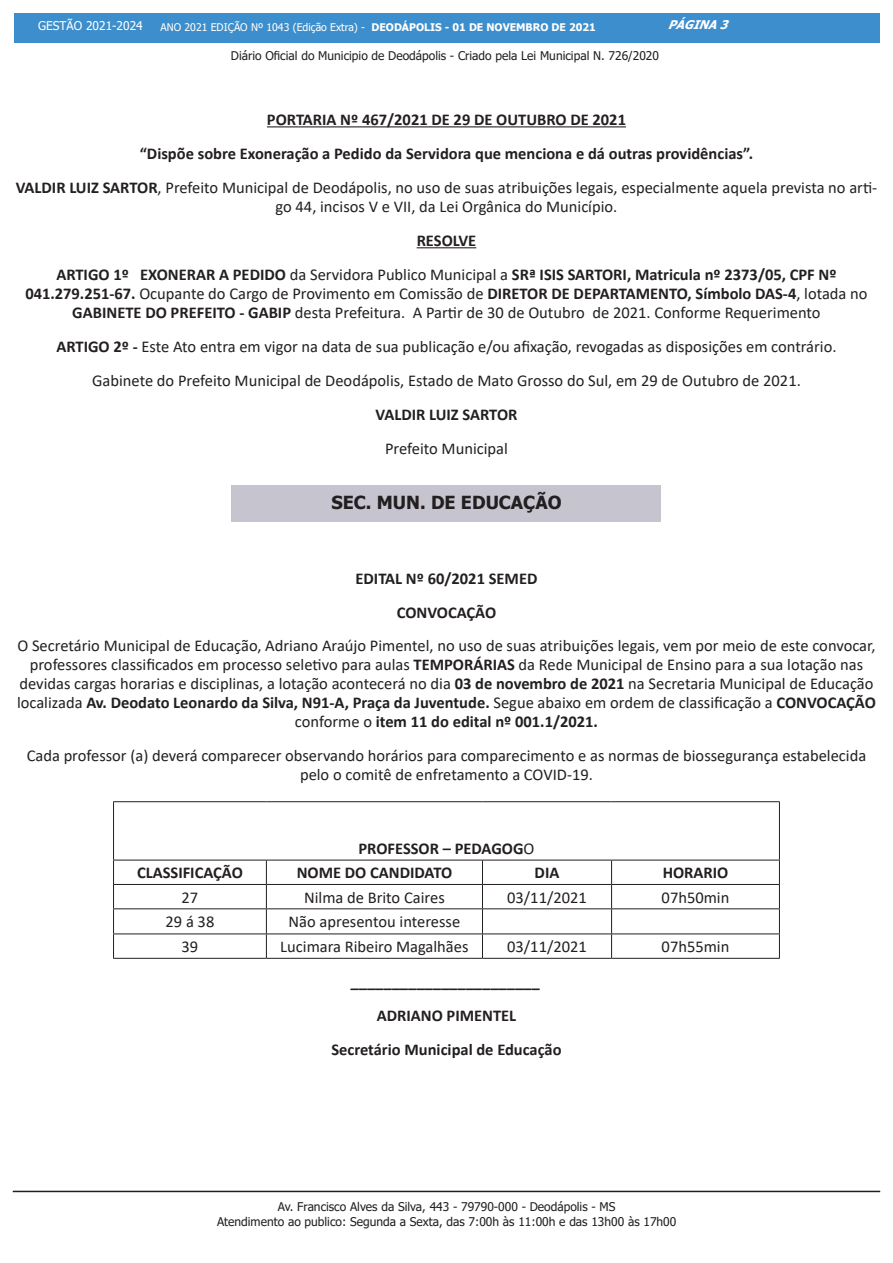
<style>
.page{position:relative;width:893px;height:1263px;background:#fff}
.page>*{position:absolute;margin:0;border:0;box-sizing:border-box;transform-origin:0 0}
.t1{font:700 18px "Tahoma";color:#231f20}
.t2{font:16.5px/19px "Calibri";color:#231f20;text-align:center}
.t3{font:700 16.5px "Calibri";color:#231f20}
.t4{font:italic 700 16.5px "Calibri";color:#231f20}
.t5{font:12px/14.4px "Tahoma";color:#231f20;text-align:center}
.t6{font:12px "Tahoma";color:#fff}
.t7{font:italic 700 12px "Tahoma";color:#fff}
.t8{font:10.5px "Tahoma";color:#fff}
.s1{font-weight:700}
.s2{font-weight:400}
</style>
<div class="page">
<div style="left:14px;top:14px;width:865px;height:29px;background:#3c8ecc"></div>
<hr style="left:13px;top:1191px;width:867px;height:1px;background:#231f20">
<hr style="left:267px;top:126px;width:359px;height:1px;background:#231f20">
<hr style="left:417px;top:247px;width:59px;height:1px;background:#231f20">
<div style="left:232px;top:486px;width:429px;height:36px;background:#c6c4cf"></div>
<hr style="left:113px;top:801px;width:153px;height:1px;background:#231f20">
<hr style="left:266px;top:801px;width:216px;height:1px;background:#231f20">
<hr style="left:482px;top:801px;width:130px;height:1px;background:#231f20">
<hr style="left:612px;top:801px;width:168px;height:1px;background:#231f20">
<hr style="left:113px;top:860px;width:153px;height:1px;background:#231f20">
<hr style="left:266px;top:860px;width:216px;height:1px;background:#231f20">
<hr style="left:482px;top:860px;width:130px;height:1px;background:#231f20">
<hr style="left:612px;top:860px;width:168px;height:1px;background:#231f20">
<hr style="left:113px;top:884px;width:153px;height:1px;background:#231f20">
<hr style="left:266px;top:884px;width:216px;height:1px;background:#231f20">
<hr style="left:482px;top:884px;width:130px;height:1px;background:#231f20">
<hr style="left:612px;top:884px;width:168px;height:1px;background:#231f20">
<hr style="left:113px;top:908px;width:153px;height:1px;background:#231f20">
<hr style="left:266px;top:908px;width:216px;height:1px;background:#231f20">
<hr style="left:482px;top:908px;width:130px;height:1px;background:#231f20">
<hr style="left:612px;top:908px;width:168px;height:1px;background:#231f20">
<hr style="left:113px;top:933px;width:153px;height:1px;background:#231f20">
<hr style="left:266px;top:933px;width:216px;height:1px;background:#231f20">
<hr style="left:482px;top:933px;width:130px;height:1px;background:#231f20">
<hr style="left:612px;top:933px;width:168px;height:1px;background:#231f20">
<hr style="left:113px;top:958px;width:153px;height:1px;background:#231f20">
<hr style="left:266px;top:958px;width:216px;height:1px;background:#231f20">
<hr style="left:482px;top:958px;width:130px;height:1px;background:#231f20">
<hr style="left:612px;top:958px;width:168px;height:1px;background:#231f20">
<hr style="left:113px;top:802px;width:1px;height:58px;background:#231f20">
<svg style="left:113px;top:860px;width:1px;height:98px"></svg>
<hr style="left:779px;top:802px;width:1px;height:58px;background:#231f20">
<svg style="left:266px;top:860px;width:1px;height:98px"></svg>
<svg style="left:482px;top:860px;width:1px;height:98px"></svg>
<svg style="left:611px;top:860px;width:1px;height:98px"></svg>
<svg style="left:779px;top:860px;width:1px;height:98px"></svg>
<p class="t6" style="left:38px;top:18px;width:106px">GESTÃO 2021-2024</p>
<p class="t8" style="left:161px;top:20px;width:437px">ANO 2021 EDIÇÃO Nº 1043 (Edição Extra) - <span class="s1">DEODÁPOLIS - 01 DE NOVEMBRO DE 2021</span></p>
<p class="t7" style="left:668px;top:16px;width:68px">PÁGINA3</p>
<p class="t5" style="left:231px;top:49px;width:430px">Diário Oficial do Municipio de Deodápolis - Criado pela Lei Municipal N. 726/2020</p>
<p class="t3" style="left:267px;top:108px;width:361px">PORTARIA Nº 467/2021 DE 29 DE OUTUBRO DE 2021</p>
<p class="t3" style="left:140px;top:142px;width:615px">“Dispõe sobre Exoneração a Pedido da Servidora que menciona e dá outras providências”.</p>
<p class="t2" style="left:16px;top:178px;width:863px"><span class="s1">VALDIR LUIZ SARTOR</span>, Prefeito Municipal de Deodápolis, no uso de suas atribuições legais, especialmente aquela prevista no arti&shy;go 44, incisos V e VII, da Lei Orgânica do Município.</p>
<p class="t3" style="left:417px;top:229px;width:61px">RESOLVE</p>
<p class="t2" style="left:25px;top:264px;width:844px"><span class="s1">ARTIGO 1º EXONERAR A PEDIDO</span> da Servidora Publico Municipal a <span class="s1">SRª ISIS SARTORI, Matricula nº 2373/05, CPF Nº<br>041.279.251-67.</span> Ocupante do Cargo de Provimento em Comissão de <span class="s1">DIRETOR DE DEPARTAMENTO, Símbolo DAS-4</span>, lotada no<br><span class="s1">GABINETE DO PREFEITO - GABIP</span> desta Prefeitura. A Partir de 30 de Outubro de 2021. Conforme Requerimento</p>
<p class="t2" style="left:56px;top:336px;width:782px"><span class="s1">ARTIGO 2º -</span> Este Ato entra em vigor na data de sua publicação e/ou afixação, revogadas as disposições em contrário.</p>
<p class="t2" style="left:92px;top:370px;width:710px">Gabinete do Prefeito Municipal de Deodápolis, Estado de Mato Grosso do Sul, em 29 de Outubro de 2021.</p>
<p class="t3" style="left:375px;top:403px;width:143px">VALDIR LUIZ SARTOR</p>
<p class="t2" style="left:385px;top:438px;width:124px">Prefeito Municipal</p>
<p class="t1" style="left:331px;top:490px;width:232px">SEC. MUN. DE EDUCAÇÃO</p>
<p class="t3" style="left:355px;top:566px;width:183px">EDITAL Nº 60/2021 SEMED</p>
<p class="t3" style="left:397px;top:600px;width:101px">CONVOCAÇÃO</p>
<p class="t2" style="left:17px;top:636px;width:860px">O Secretário Municipal de Educação, Adriano Araújo Pimentel, no uso de suas atribuições legais, vem por meio de este convocar, professores classificados em processo seletivo para aulas <span class="s1">TEMPORÁRIAS</span> da Rede Municipal de Ensino para a sua lotação nas devidas cargas horarias e disciplinas, a lotação acontecerá no dia <span class="s1">03 de novembro de 2021</span> na Secretaria Municipal de Educação localizada <span class="s1">Av. Deodato Leonardo da Silva, N91-A, Praça da Juventude.</span> Segue abaixo em ordem de classificação a <span class="s1">CONVOCAÇÃO </span>conforme o <span class="s1">item 11 do edital nº 001.1/2021.</span></p>
<p class="t2" style="left:27px;top:746px;width:841px">Cada professor (a) deverá comparecer observando horários para comparecimento e as normas de biossegurança estabelecida pelo o comitê de enfretamento a COVID-19.</p>
<p class="t3" style="left:358px;top:837px;width:178px">PROFESSOR – PEDAGOG<span class="s2">O</span></p>
<p class="t3" style="left:137px;top:861px;width:107px">CLASSIFICAÇÃO</p>
<p class="t3" style="left:297px;top:861px;width:157px">NOME DO CANDIDATO</p>
<p class="t3" style="left:535px;top:861px;width:26px">DIA</p>
<p class="t3" style="left:663px;top:861px;width:67px">HORARIO</p>
<p class="t2" style="left:182px;top:887px;width:18px">27</p>
<p class="t2" style="left:304px;top:887px;width:142px">Nilma de Brito Caires</p>
<p class="t2" style="left:507px;top:887px;width:81px">03/11/2021</p>
<p class="t2" style="left:662px;top:887px;width:69px">07h50min</p>
<p class="t2" style="left:166px;top:912px;width:50px">29 á 38</p>
<p class="t2" style="left:289px;top:912px;width:173px">Não apresentou interesse</p>
<p class="t2" style="left:182px;top:937px;width:18px">39</p>
<p class="t2" style="left:280px;top:937px;width:190px">Lucimara Ribeiro Magalhães</p>
<p class="t2" style="left:507px;top:937px;width:81px">03/11/2021</p>
<p class="t2" style="left:662px;top:937px;width:69px">07h55min</p>
<p class="t4" style="left:352px;top:969px;width:190px">_______________________</p>
<p class="t3" style="left:377px;top:1003px;width:141px">ADRIANO PIMENTEL</p>
<p class="t3" style="left:331px;top:1037px;width:232px">Secretário Municipal de Educação</p>
<p class="t5" style="left:217px;top:1200px;width:461px">Av. Francisco Alves da Silva, 443 - 79790-000 - Deodápolis - MS<br>Atendimento ao publico: Segunda a Sexta, das 7:00h às 11:00h e das 13h00 às 17h00</p>
</div>
